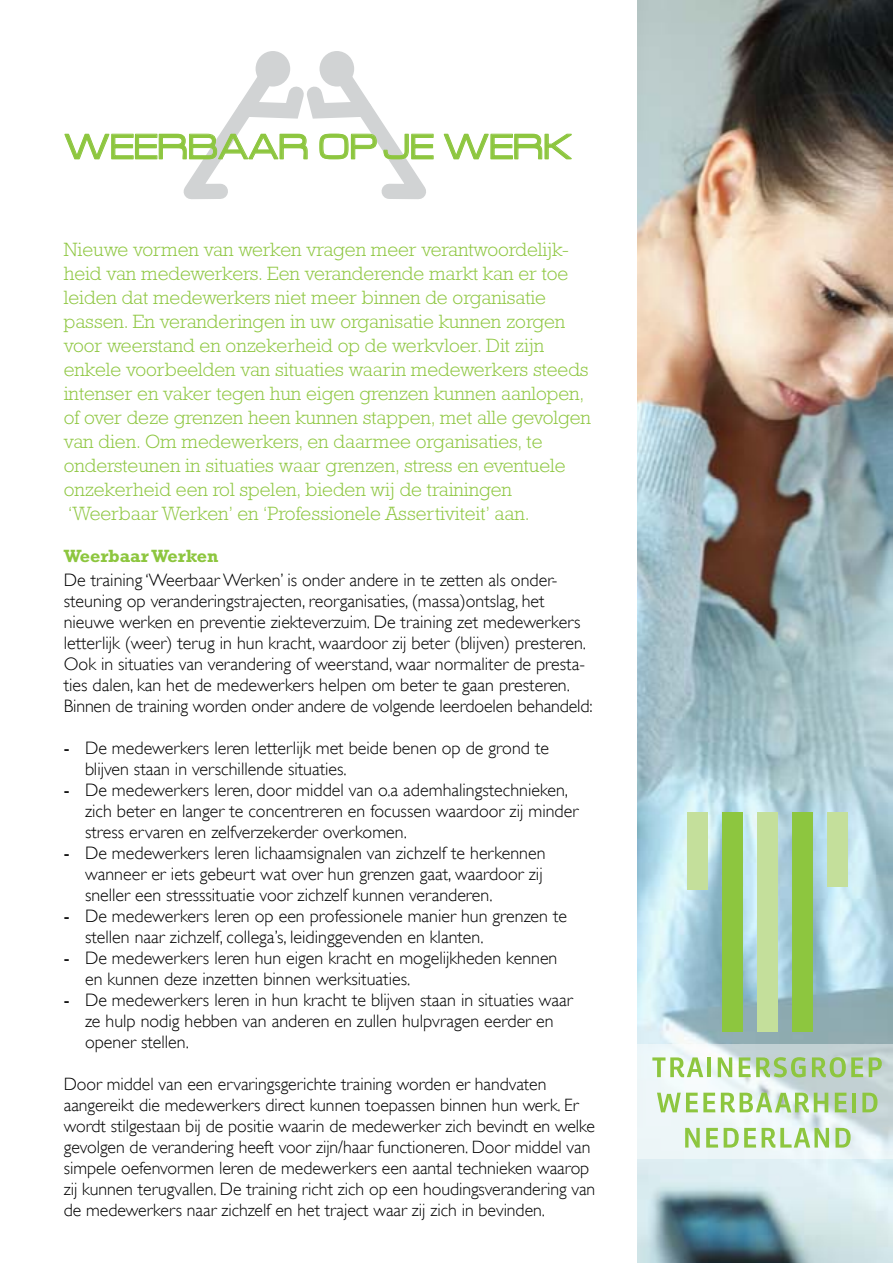
<style>
.page{position:relative;width:893px;height:1263px;background:#fff}
.page>*{position:absolute;margin:0;border:0;box-sizing:border-box;transform-origin:0 0}
.t1{font:39px "Acens";letter-spacing:.01em;color:#8dc63f}
.t2{font:300 19.5px/24px "Rockwell";color:#8dc63f}
.t3{font:300 18px/21px "Gill Sans";color:#000}
.t4{font:700 18px "Rockwell";color:#8dc63f}
.t5{font:300 17.85px/21px "Gill Sans";letter-spacing:-.005em;color:#000}
.s1{font-weight:400}
</style>
<div class="page">
<img style="left:638px;top:0;width:255px;height:1263px">
<svg style="left:637px;top:1044px;width:256px;height:115px;fill:#ecf5f7"></svg>
<svg style="left:64px;top:51px;width:508px;height:148px"></svg>
<svg style="left:652px;top:1057px;width:51px;height:20px"></svg>
<hr style="left:707px;top:1057px;width:4px;height:20px;background:#8dc63f">
<svg style="left:718px;top:1057px;width:14px;height:20px"></svg>
<svg style="left:739px;top:1057px;width:67px;height:20px"></svg>
<svg style="left:812px;top:1057px;width:51px;height:20px"></svg>
<svg style="left:869px;top:1057px;width:13px;height:20px"></svg>
<svg style="left:657px;top:1093px;width:58px;height:19px"></svg>
<svg style="left:721px;top:1093px;width:107px;height:19px"></svg>
<svg style="left:835px;top:1093px;width:12px;height:19px"></svg>
<hr style="left:852px;top:1093px;width:4px;height:19px;background:#8dc63f">
<svg style="left:862px;top:1093px;width:15px;height:19px"></svg>
<svg style="left:685px;top:1128px;width:15px;height:19px"></svg>
<svg style="left:706px;top:1128px;width:12px;height:19px"></svg>
<svg style="left:724px;top:1128px;width:32px;height:19px"></svg>
<svg style="left:762px;top:1128px;width:67px;height:20px"></svg>
<svg style="left:835px;top:1128px;width:16px;height:19px"></svg>
<div style="left:687px;top:812px;width:20px;height:78px;background:#c4df9b"></div>
<div style="left:757px;top:812px;width:20px;height:220px;background:#c4df9b"></div>
<div style="left:827px;top:812px;width:21px;height:75px;background:#c4df9b"></div>
<div style="left:722px;top:812px;width:20px;height:220px;background:#8dc63f"></div>
<div style="left:792px;top:812px;width:20px;height:220px;background:#8dc63f"></div>
<h1 class="t1" style="left:64px;top:127px;width:510px">WEERBAAR OP JE WERK</h1>
<p class="t2" style="left:64px;top:238px;width:529px">Nieuwe vormen van werken vragen meer verantwoordelijk&shy;heid van medewerkers. Een veranderende markt kan er toe leiden dat medewerkers niet meer binnen de organisatie passen. En veranderingen in uw organisatie kunnen zorgen voor weerstand en onzekerheid op de werkvloer. Dit zijn enkele voorbeelden van situaties waarin medewerkers steeds intenser en vaker tegen hun eigen grenzen kunnen aanlopen, of over deze grenzen heen kunnen stappen, met alle gevolgen van dien. Om medewerkers, en daarmee organisaties, te ondersteunen in situaties waar grenzen, stress en eventuele onzekerheid een rol spelen, bieden wij de trainingen ‘Weerbaar Werken’ en ‘Professionele Assertiviteit’ aan.</p>
<p class="t4" style="left:64px;top:545px;width:156px">Weerbaar Werken</p>
<p class="t3" style="left:64px;top:569px;width:530px">De training ‘Weerbaar Werken’ is onder andere in te zetten als onder&shy;steuning op veranderingstrajecten, reorganisaties, (massa)ontslag, het nieuwe werken en preventie ziekteverzuim. De training zet medewerkers letterlijk (weer) terug in hun kracht, waardoor zij beter (blijven) presteren.<br>Ook in situaties van verandering of weerstand, waar normaliter de presta&shy;ties dalen, kan het de medewerkers helpen om beter te gaan presteren.<br>Binnen de training worden onder andere de volgende leerdoelen behandeld:</p>
<p class="t3" style="left:85px;top:737px;width:466px;text-indent:-21px"><span class="s1">-</span> De medewerkers leren letterlijk met beide benen op de grond te blijven staan in verschillende situaties.</p>
<p class="t3" style="left:85px;top:779px;width:495px;text-indent:-21px"><span class="s1">-</span> De medewerkers leren, door middel van o.a ademhalingstechnieken, zich beter en langer te concentreren en focussen waardoor zij minder stress ervaren en zelfverzekerder overkomen.</p>
<p class="t3" style="left:85px;top:842px;width:462px;text-indent:-21px"><span class="s1">-</span> De medewerkers leren lichaamsignalen van zichzelf te herkennen wanneer er iets gebeurt wat over hun grenzen gaat, waardoor zij sneller een stresssituatie voor zichzelf kunnen veranderen.</p>
<p class="t3" style="left:85px;top:905px;width:483px;text-indent:-21px"><span class="s1">-</span> De medewerkers leren op een professionele manier hun grenzen te stellen naar zichzelf, collega’s, leidinggevenden en klanten.</p>
<p class="t3" style="left:85px;top:947px;width:474px;text-indent:-21px"><span class="s1">-</span> De medewerkers leren hun eigen kracht en mogelijkheden kennen en kunnen deze inzetten binnen werksituaties.</p>
<p class="t3" style="left:85px;top:989px;width:489px;text-indent:-21px"><span class="s1">-</span> De medewerkers leren in hun kracht te blijven staan in situaties waar ze hulp nodig hebben van anderen en zullen hulpvragen eerder en opener stellen.</p>
<p class="t5" style="left:64px;top:1073px;width:533px">Door middel van een ervaringsgerichte training worden er handvaten aangereikt die medewerkers direct kunnen toepassen binnen hun werk. Er wordt stilgestaan bij de positie waarin de medewerker zich bevindt en welke gevolgen de verandering heeft voor zijn/haar functioneren. Door middel van simpele oefenvormen leren de medewerkers een aantal technieken waarop zij kunnen terugvallen. De training richt zich op een houdingsverandering van de medewerkers naar zichzelf en het traject waar zij zich in bevinden.</p>
</div>
